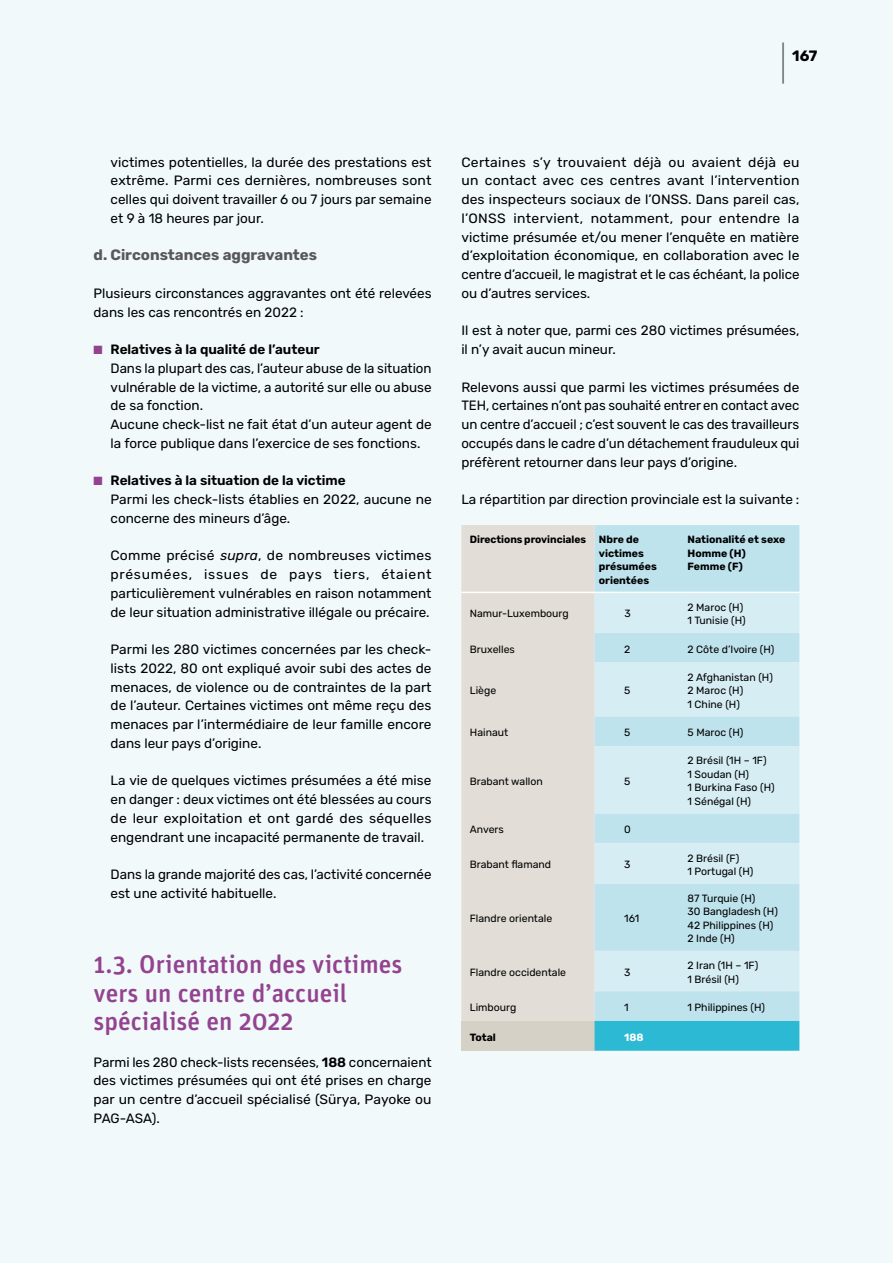
<style>
.page{position:relative;width:893px;height:1263px;background:#f1f9fb}
.page>*{position:absolute;margin:0;border:0;box-sizing:border-box;transform-origin:0 0}
.t1{font:37.5px "Rubik";color:#58585a;scale:.4 1}
.t2{font:500 25.5px/28.5px "Unit Rounded OT";color:#93438f}
.t3{font:700 15px "Rubik";color:#58585a}
.t4{font:700 15px "Rubik";color:#000}
.t5{font:13.5px/18.8px "Rubik";color:#000;text-align:justify}
.t6{font:10.5px/13.5px "Rubik";color:#000}
.t7{font:700 10.5px/13.5px "Rubik";color:#000}
.t8{font:700 10.5px "Rubik";color:#fff}
.s1{color:#93438f}
.s2{font-weight:600}
.s3{font-style:italic}
</style>
<div class="page">
<div style="left:461px;top:525px;width:134px;height:496px;background:#e2ded7"></div>
<div style="left:595px;top:525px;width:204px;height:496px;background:#bee3ed"></div>
<svg style="left:595px;top:593px;width:204px;height:398px;fill:#d5edf3"></svg>
<div style="left:461px;top:1021px;width:134px;height:30px;background:#d6d1c7"></div>
<div style="left:595px;top:1021px;width:204px;height:30px;background:#2cb9d3"></div>
<hr style="left:461px;top:592px;width:134px;height:1px;background:#fff">
<hr style="left:595px;top:592px;width:88px;height:1px;background:#fff">
<hr style="left:683px;top:592px;width:116px;height:1px;background:#fff">
<p class="t5" style="left:111px;top:153px;width:323px">victimes potentielles, la durée des prestations est extrême. Parmi ces dernières, nombreuses sont celles qui doivent travailler 6 ou 7 jours par semaine et 9 à 18 heures par jour.</p>
<p class="t3" style="left:94px;top:247px;width:225px">d. Circonstances aggravantes</p>
<p class="t5" style="left:94px;top:284px;width:340px">Plusieurs circonstances aggravantes ont été relevées dans les cas rencontrés en 2022 :</p>
<p class="t5" style="left:111px;top:340px;width:323px;text-align:left;text-indent:-17px"><span class="s1">■</span> <span class="s2">Relatives à la qualité de l’auteur<br></span>Dans la plupart des cas, l’auteur abuse de la situation vulnérable de la victime, a autorité sur elle ou abuse de sa fonction.<br>Aucune check-list ne fait état d’un auteur agent de la force publique dans l’exercice de ses fonctions.</p>
<p class="t5" style="left:111px;top:472px;width:323px;text-align:left;text-indent:-17px"><span class="s1">■</span> <span class="s2">Relatives à la situation de la victime<br></span>Parmi les check-lists établies en 2022, aucune ne concerne des mineurs d’âge.</p>
<p class="t5" style="left:111px;top:547px;width:323px">Comme précisé <span class="s3">supra</span>, de nombreuses victimes présumées, issues de pays tiers, étaient particulièrement vulnérables en raison notamment de leur situation administrative illégale ou précaire.</p>
<p class="t5" style="left:111px;top:640px;width:323px">Parmi les 280 victimes concernées par les check&shy;lists 2022, 80 ont expliqué avoir subi des actes de menaces, de violence ou de contraintes de la part de l’auteur. Certaines victimes ont même reçu des menaces par l’intermédiaire de leur famille encore dans leur pays d’origine.</p>
<p class="t5" style="left:111px;top:772px;width:323px">La vie de quelques victimes présumées a été mise en danger : deux victimes ont été blessées au cours de leur exploitation et ont gardé des séquelles engendrant une incapacité permanente de travail.</p>
<p class="t5" style="left:111px;top:865px;width:322px">Dans la grande majorité des cas, l’activité concernée est une activité habituelle.</p>
<h2 class="t2" style="left:94px;top:950px;width:310px">1.3. Orientation des victimes vers un centre d’accueil spécialisé en 2022</h2>
<p class="t5" style="left:94px;top:1053px;width:340px">Parmi les 280 check-lists recensées, <span class="s2">188</span> concernaient des victimes présumées qui ont été prises en charge par un centre d’accueil spécialisé (Sürya, Payoke ou PAG-ASA).</p>
<h1 class="t1" style="left:781px;top:42px;width:10px">|</h1>
<p class="t4" style="left:792px;top:47px;width:27px">167</p>
<p class="t5" style="left:461px;top:153px;width:340px">Certaines s’y trouvaient déjà ou avaient déjà eu un contact avec ces centres avant l’intervention des inspecteurs sociaux de l’ONSS. Dans pareil cas, l’ONSS intervient, notamment, pour entendre la victime présumée et/ou mener l’enquête en matière d’exploitation économique, en collaboration avec le centre d’accueil, le magistrat et le cas échéant, la police ou d’autres services.</p>
<p class="t5" style="left:461px;top:322px;width:340px">Il est à noter que, parmi ces 280 victimes présumées, il n’y avait aucun mineur.</p>
<p class="t5" style="left:461px;top:378px;width:340px">Relevons aussi que parmi les victimes présumées de TEH, certaines n’ont pas souhaité entrer en contact avec un centre d’accueil ; c’est souvent le cas des travailleurs occupés dans le cadre d’un détachement frauduleux qui préfèrent retourner dans leur pays d’origine.</p>
<p class="t5" style="left:461px;top:490px;width:340px">La répartition par direction provinciale est la suivante :</p>
<p class="t7" style="left:599px;top:533px;width:60px;text-indent:-129px">Directions provinciales Nbre de victimes présumées orientées</p>
<p class="t7" style="left:688px;top:533px;width:99px">Nationalité et sexe<br>Homme (H)<br>Femme (F)</p>
<p class="t6" style="left:470px;top:607px;width:100px">Namur-Luxembourg</p>
<p class="t6" style="left:624px;top:607px;width:8px">3</p>
<p class="t6" style="left:688px;top:601px;width:60px">2 Maroc (H)<br>1 Tunisie (H)</p>
<p class="t6" style="left:470px;top:642px;width:47px">Bruxelles</p>
<p class="t6" style="left:624px;top:642px;width:8px">2</p>
<p class="t6" style="left:688px;top:642px;width:88px">2 Côte d’Ivoire (H)</p>
<p class="t6" style="left:470px;top:684px;width:28px">Liège</p>
<p class="t6" style="left:624px;top:684px;width:8px">5</p>
<p class="t6" style="left:688px;top:671px;width:87px">2 Afghanistan (H)<br>2 Maroc (H)<br>1 Chine (H)</p>
<p class="t6" style="left:470px;top:726px;width:40px">Hainaut</p>
<p class="t6" style="left:624px;top:726px;width:8px">5</p>
<p class="t6" style="left:687px;top:726px;width:57px">5 Maroc (H)</p>
<p class="t6" style="left:470px;top:774px;width:75px">Brabant wallon</p>
<p class="t6" style="left:624px;top:774px;width:8px">5</p>
<p class="t6" style="left:687px;top:754px;width:89px">2 Brésil (1H – 1F)<br>1 Soudan (H)<br>1 Burkina Faso (H)<br>1 Sénégal (H)</p>
<p class="t6" style="left:470px;top:823px;width:36px">Anvers</p>
<p class="t6" style="left:624px;top:823px;width:8px">0</p>
<p class="t6" style="left:470px;top:858px;width:83px">Brabant flamand</p>
<p class="t6" style="left:624px;top:858px;width:8px">3</p>
<p class="t6" style="left:687px;top:851px;width:67px">2 Brésil (F)<br>1 Portugal (H)</p>
<p class="t6" style="left:470px;top:912px;width:84px">Flandre orientale</p>
<p class="t6" style="left:624px;top:912px;width:17px">161</p>
<p class="t6" style="left:687px;top:892px;width:92px">87 Turquie (H)<br>30 Bangladesh (H)<br>42 Philippines (H)<br>2 Inde (H)</p>
<p class="t6" style="left:470px;top:966px;width:98px">Flandre occidentale</p>
<p class="t6" style="left:624px;top:966px;width:8px">3</p>
<p class="t6" style="left:687px;top:959px;width:72px">2 Iran (1H – 1F)<br>1 Brésil (H)</p>
<p class="t6" style="left:470px;top:1001px;width:48px">Limbourg</p>
<p class="t6" style="left:624px;top:1001px;width:6px">1</p>
<p class="t6" style="left:687px;top:1001px;width:79px">1 Philippines (H)</p>
<p class="t7" style="left:470px;top:1031px;width:28px">Total</p>
<p class="t8" style="left:624px;top:1031px;width:21px">188</p>
</div>
